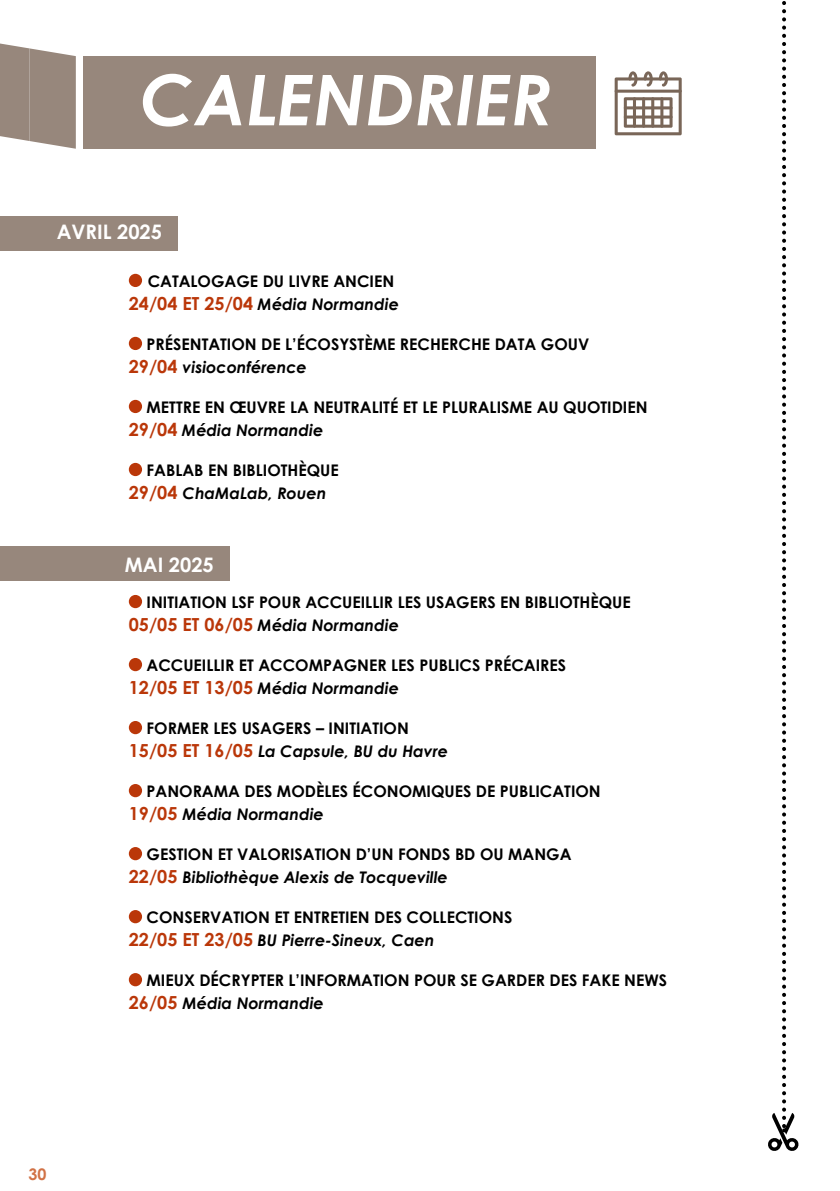
<style>
.page{position:relative;width:840px;height:1191px;background:#fff}
.page>*{position:absolute;margin:0;border:0;box-sizing:border-box;transform-origin:0 0}
.t1{font:italic 700 70px "Century Gothic";color:#fff}
.t2{font:700 20px "Century Gothic";color:#fff}
.t3{font:700 16px/23px "Century Gothic";color:#000}
.t4{font:700 16px "Century Gothic";color:#d17246}
.s1{font-size:18px;color:#ba3709}
.s2{font-style:italic}
</style>
<div class="page">
<div style="left:0;top:217px;width:177px;height:34px;background:#97877c"></div>
<div style="left:0;top:546px;width:229px;height:34px;background:#97877c"></div>
<svg style="left:0;top:44px;width:76px;height:105px;background:#a3958c"></svg>
<div style="left:84px;top:57px;width:511px;height:92px;background:#97877c"></div>
<svg style="left:614px;top:71px;width:67px;height:64px"></svg>
<svg style="left:768px;top:1px;width:30px;height:1150px"></svg>
<div style="left:129px;top:274px;width:13px;height:13px;background:#ba3709;border-radius:50%"></div>
<div style="left:129px;top:337px;width:13px;height:13px;background:#ba3709;border-radius:50%"></div>
<div style="left:129px;top:400px;width:13px;height:13px;background:#ba3709;border-radius:50%"></div>
<div style="left:129px;top:463px;width:13px;height:13px;background:#ba3709;border-radius:50%"></div>
<div style="left:129px;top:595px;width:13px;height:13px;background:#ba3709;border-radius:50%"></div>
<div style="left:129px;top:658px;width:13px;height:13px;background:#ba3709;border-radius:50%"></div>
<div style="left:129px;top:721px;width:13px;height:13px;background:#ba3709;border-radius:50%"></div>
<div style="left:129px;top:784px;width:13px;height:13px;background:#ba3709;border-radius:50%"></div>
<div style="left:129px;top:847px;width:13px;height:13px;background:#ba3709;border-radius:50%"></div>
<div style="left:129px;top:910px;width:13px;height:13px;background:#ba3709;border-radius:50%"></div>
<div style="left:129px;top:973px;width:13px;height:13px;background:#ba3709;border-radius:50%"></div>
<h1 class="t1" style="left:140px;top:47px;width:413px">CALENDRIER</h1>
<p class="t2" style="left:57px;top:216px;width:107px">AVRIL 2025</p>
<p class="t3" style="left:129px;top:269px;width:271px;text-align:right">CATALOGAGE DU LIVRE ANCIEN<br><span class="s1">24/04 ET 25/04</span> <span class="s2">Média Normandie</span></p>
<p class="t3" style="left:129px;top:332px;width:461px;text-indent:18px">PRÉSENTATION DE L’ÉCOSYSTÈME RECHERCHE DATA GOUV<br><span class="s1">29/04</span> <span class="s2">visioconférence</span></p>
<p class="t3" style="left:129px;top:395px;width:520px;text-indent:18px">METTRE EN ŒUVRE LA NEUTRALITÉ ET LE PLURALISME AU QUOTIDIEN<br><span class="s1">29/04</span> <span class="s2">Média Normandie</span></p>
<p class="t3" style="left:129px;top:458px;width:211px;text-indent:18px">FABLAB EN BIBLIOTHÈQUE<br><span class="s1">29/04</span> <span class="s2">ChaMaLab, Rouen</span></p>
<p class="t2" style="left:125px;top:550px;width:90px">MAI 2025</p>
<p class="t3" style="left:129px;top:590px;width:503px;text-indent:18px">INITIATION LSF POUR ACCUEILLIR LES USAGERS EN BIBLIOTHÈQUE<br><span class="s1">05/05 ET 06/05</span> <span class="s2">Média Normandie</span></p>
<p class="t3" style="left:129px;top:653px;width:438px;text-indent:18px">ACCUEILLIR ET ACCOMPAGNER LES PUBLICS PRÉCAIRES<br><span class="s1">12/05 ET 13/05</span> <span class="s2">Média Normandie</span></p>
<p class="t3" style="left:129px;top:716px;width:320px;text-indent:18px">FORMER LES USAGERS – INITIATION<br><span class="s1">15/05 ET 16/05</span> <span class="s2">La Capsule, BU du Havre</span></p>
<p class="t3" style="left:129px;top:779px;width:473px;text-indent:18px">PANORAMA DES MODÈLES ÉCONOMIQUES DE PUBLICATION<br><span class="s1">19/05</span> <span class="s2">Média Normandie</span></p>
<p class="t3" style="left:129px;top:842px;width:444px;text-indent:18px">GESTION ET VALORISATION D’UN FONDS BD OU MANGA<br><span class="s1">22/05</span> <span class="s2">Bibliothèque Alexis de Tocqueville</span></p>
<p class="t3" style="left:129px;top:905px;width:385px;text-indent:18px">CONSERVATION ET ENTRETIEN DES COLLECTIONS<br><span class="s1">22/05 ET 23/05</span> <span class="s2">BU Pierre-Sineux, Caen</span></p>
<p class="t3" style="left:129px;top:968px;width:539px;text-indent:18px">MIEUX DÉCRYPTER L’INFORMATION POUR SE GARDER DES FAKE NEWS<br><span class="s1">26/05</span> <span class="s2">Média Normandie</span></p>
<p class="t4" style="left:28px;top:1161px;width:19px">30</p>
</div>
